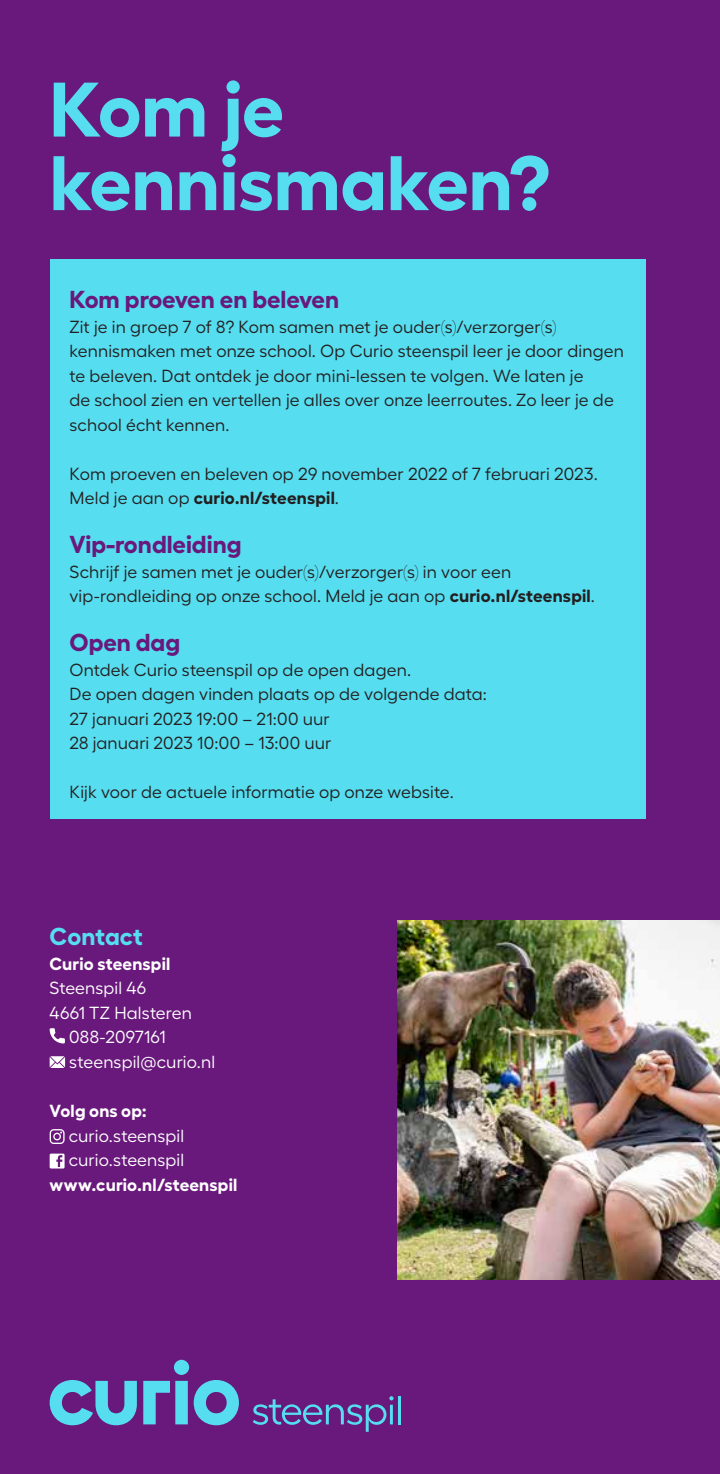
<style>
.page{position:relative;width:720px;height:1474px;background:#fff}
.page>*{position:absolute;margin:0;border:0;box-sizing:border-box;transform-origin:0 0}
.t1{font:700 77px/73.5px "Fellix";letter-spacing:-.005em;color:#56ddef}
.t2{font:700 24.5px "Fellix";color:#69197c}
.t3{font:700 24.5px "Fellix";color:#56ddef}
.t4{font:17.5px/24.5px "Fellix";letter-spacing:.01em;color:#231f20}
.t5{font:17.5px/24.5px "Fellix";letter-spacing:.01em;color:#fff}
.t6{font:700 17.5px "Fellix";letter-spacing:.01em;color:#fff}
.s1{font-weight:700}
</style>
<div class="page">
<div style="left:0;top:0;width:719px;height:1473px;background:#69197c"></div>
<div style="left:50px;top:259px;width:595px;height:559px;background:#56ddef"></div>
<svg style="left:50px;top:1028px;width:15px;height:15px"></svg>
<svg style="left:50px;top:1056px;width:15px;height:12px"></svg>
<svg style="left:50px;top:1129px;width:15px;height:14px"></svg>
<svg style="left:50px;top:1153px;width:15px;height:15px"></svg>
<img style="left:397px;top:920px;width:322px;height:359px">
<svg style="left:50px;top:1380px;width:87px;height:45px"></svg>
<svg style="left:143px;top:1359px;width:96px;height:66px"></svg>
<svg style="left:253px;top:1396px;width:140px;height:35px"></svg>
<hr style="left:390px;top:1404px;width:3px;height:20px;background:#56ddef">
<hr style="left:397px;top:1395px;width:3px;height:29px;background:#56ddef">
<h1 class="t1" style="left:50px;top:64px;width:501px">Kom je kennismaken?</h1>
<h2 class="t2" style="left:69px;top:280px;width:271px">Kom proeven en beleven</h2>
<p class="t4" style="left:69px;top:312px;width:555px">Zit je in groep 7 of 8? Kom samen met je ouder(s)/verzorger(s) kennismaken met onze school. Op Curio steenspil leer je door dingen te beleven. Dat ontdek je door mini-lessen te volgen. We laten je<br>de school zien en vertellen je alles over onze leerroutes. Zo leer je de school écht kennen.</p>
<p class="t4" style="left:69px;top:459px;width:529px">Kom proeven en beleven op 29 november 2022 of 7 februari 2023.<br>Meld je aan op <span class="s1">curio.nl/steenspil</span>.</p>
<h2 class="t2" style="left:69px;top:525px;width:173px">Vip-rondleiding</h2>
<p class="t4" style="left:69px;top:557px;width:526px">Schrijf je samen met je ouder(s)/verzorger(s) in voor een vip-rondleiding op onze school. Meld je aan op <span class="s1">curio.nl/steenspil</span>.</p>
<h2 class="t2" style="left:69px;top:623px;width:112px">Open dag</h2>
<p class="t4" style="left:69px;top:655px;width:418px">Ontdek Curio steenspil op de open dagen.<br>De open dagen vinden plaats op de volgende data:<br>27 januari 2023 19:00 – 21:00 uur<br>28 januari 2023 10:00 – 13:00 uur</p>
<p class="t4" style="left:69px;top:778px;width:386px">Kijk voor de actuele informatie op onze website.</p>
<h2 class="t3" style="left:50px;top:917px;width:95px">Contact</h2>
<p class="t6" style="left:50px;top:949px;width:122px">Curio steenspil</p>
<p class="t5" style="left:50px;top:974px;width:98px">Steenspil 46</p>
<p class="t5" style="left:50px;top:998px;width:144px">4661 TZ Halsteren</p>
<p class="t5" style="left:69px;top:1023px;width:98px">088-2097161</p>
<p class="t5" style="left:69px;top:1047px;width:147px">steenspil@curio.nl</p>
<p class="t6" style="left:50px;top:1096px;width:99px">Volg ons op:</p>
<p class="t5" style="left:69px;top:1121px;width:117px">curio.steenspil curio.steenspil</p>
<p class="t6" style="left:50px;top:1170px;width:189px">www.curio.nl/steenspil</p>
</div>
